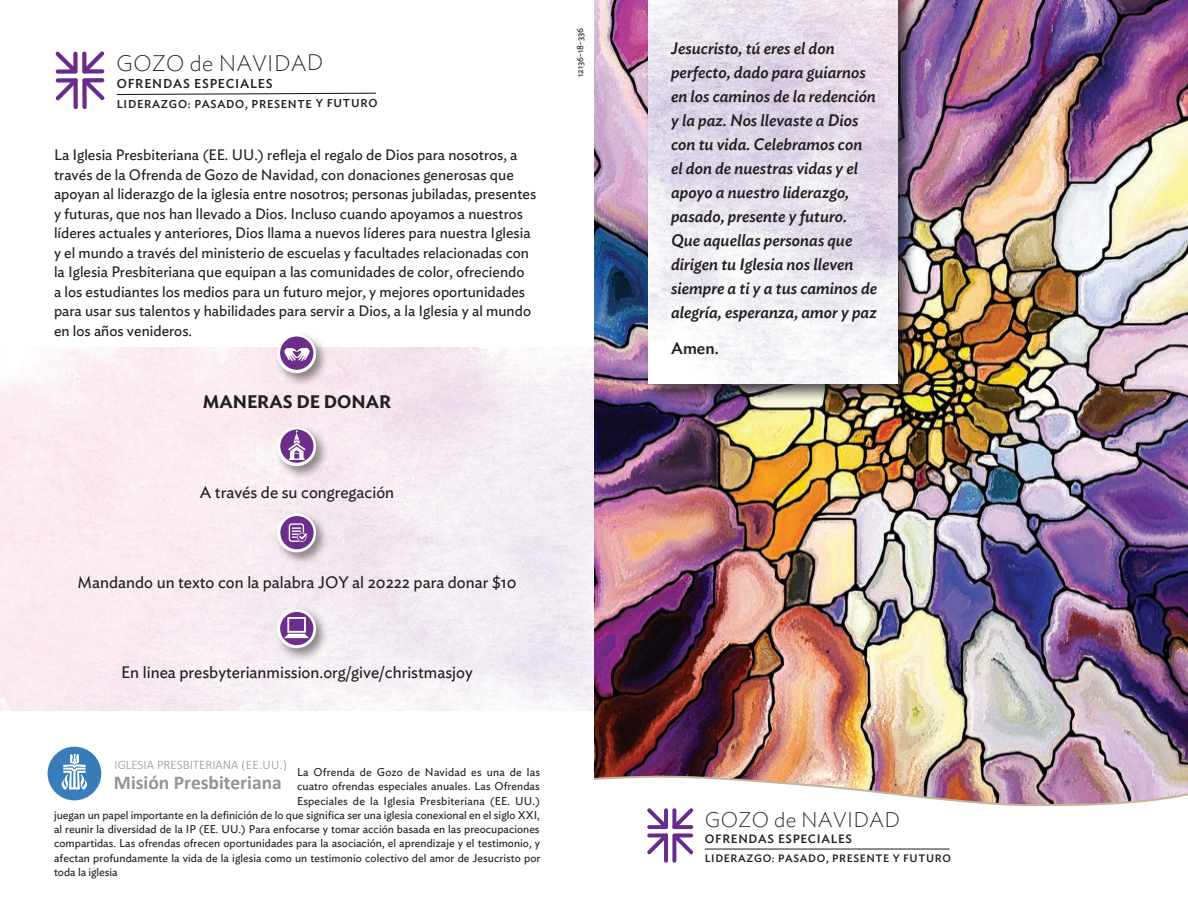
<style>
.page{position:relative;width:1188px;height:918px;background:#fff}
.page>*{position:absolute;margin:0;border:0;box-sizing:border-box;transform-origin:0 0}
.t1{font:200 22.35px "Ideal Sans";letter-spacing:.015em;color:#231f20}
.t2{font:200 21.15px "Ideal Sans";letter-spacing:.02em;color:#231f20}
.t3{font:700 19.5px "Calibri";color:#929497}
.t4{font:600 18px "Ideal Sans";color:#231f20}
.t5{font:italic 500 16.5px/24px "Ideal Sans";color:#231f20}
.t6{font:16.5px "Ideal Sans";color:#231f20}
.t7{font:500 16.5px "Ideal Sans";color:#231f20}
.t8{font:15px/19.5px "Ideal Sans";color:#231f20}
.t9{font:300 13.05px "Calibri";color:#929497}
.t10{font:500 12.75px "Ideal Sans";letter-spacing:.055em;color:#231f20}
.t11{font:500 12px "Ideal Sans";letter-spacing:.06em;color:#231f20}
.t12{font:500 11.4px "Ideal Sans";letter-spacing:.055em;color:#231f20}
.t13{font:11.25px "Ideal Sans";letter-spacing:.005em;color:#231f20}
.t14{font:500 10.65px "Ideal Sans";letter-spacing:.06em;color:#231f20}
.order_form_listing{font:9px "Ideal Sans";letter-spacing:-.01em;color:#231f20}
</style>
<div class="page">
<img style="left:594px;top:0;width:594px;height:752px">
<div style="left:645px;top:0;width:272px;height:402px;background:#231f20;opacity:.75"></div>
<img style="left:649px;top:0;width:249px;height:383px">
<img style="left:594px;top:752px;width:594px;height:101px">
<svg style="left:647px;top:808px;width:46px;height:55px"></svg>
<hr style="left:705px;top:849px;width:245px;height:1px;background:#231f20">
<svg style="left:55px;top:51px;width:50px;height:58px"></svg>
<svg style="left:116px;top:92px;width:260px;height:4px"></svg>
<div style="left:275px;top:332px;width:55px;height:55px;background:#231f20;opacity:.5"></div>
<div style="left:277px;top:334px;width:39px;height:39px;background:#fff;border-radius:50%"></div>
<div style="left:280px;top:336px;width:33px;height:34px;background:#6c2d8b;border-radius:50%"></div>
<svg style="left:284px;top:348px;width:26px;height:13px"></svg>
<div style="left:275px;top:425px;width:55px;height:55px;background:#231f20;opacity:.5"></div>
<div style="left:277px;top:427px;width:39px;height:39px;background:#fff;border-radius:50%"></div>
<div style="left:280px;top:429px;width:34px;height:34px;background:#6c2d8b;border-radius:50%"></div>
<svg style="left:288px;top:430px;width:18px;height:30px"></svg>
<div style="left:275px;top:511px;width:55px;height:55px;background:#231f20;opacity:.5"></div>
<svg style="left:277px;top:513px;width:39px;height:39px"></svg>
<div style="left:280px;top:516px;width:34px;height:33px;background:#6c2d8b;border-radius:50%"></div>
<svg style="left:289px;top:523px;width:18px;height:19px"></svg>
<div style="left:275px;top:607px;width:55px;height:55px;background:#231f20;opacity:.5"></div>
<svg style="left:277px;top:609px;width:39px;height:39px"></svg>
<div style="left:280px;top:612px;width:33px;height:33px;background:#6c2d8b;border-radius:50%"></div>
<svg style="left:284px;top:617px;width:25px;height:21px"></svg>
<div style="left:48px;top:747px;width:53px;height:53px;background:#387cb9;border-radius:50%"></div>
<svg style="left:62px;top:754px;width:25px;height:35px"></svg>
<p class="t1" style="left:117px;top:46px;width:208px">GOZO de NAVIDAD</p>
<p class="t10" style="left:117px;top:74px;width:157px">OFRENDAS ESPECIALES</p>
<p class="t12" style="left:117px;top:95px;width:262px">LIDERAZGO: PASADO, PRESENTE Y FUTURO</p>
<p class="t8" style="left:54px;top:144px;width:484px">La Iglesia Presbiteriana (EE. UU.) refleja el regalo de Dios para nosotros, a través de la Ofrenda de Gozo de Navidad, con donaciones generosas que apoyan al liderazgo de la iglesia entre nosotros; personas jubiladas, presentes y futuras, que nos han llevado a Dios. Incluso cuando apoyamos a nuestros líderes actuales y anteriores, Dios llama a nuevos líderes para nuestra Iglesia y el mundo a través del ministerio de escuelas y facultades relacionadas con la Iglesia Presbiteriana que equipan a las comunidades de color, ofreciendo<br>a los estudiantes los medios para un futuro mejor, y mejores oportunidades para usar sus talentos y habilidades para servir a Dios, a la Iglesia y al mundo en los años venideros.</p>
<p class="t4" style="left:203px;top:388px;width:190px">MANERAS DE DONAR</p>
<p class="t6" style="left:200px;top:480px;width:196px">A través de su congregación</p>
<p class="t6" style="left:78px;top:570px;width:440px">Mandando un texto con la palabra JOY al 20222 para donar $10</p>
<p class="t6" style="left:121px;top:660px;width:353px">En linea presbyterianmission.org/give/christmasjoy</p>
<p class="t9" style="left:115px;top:757px;width:174px">IGLESIA PRESBITERIANA (EE.UU.)</p>
<p class="t13" style="left:297px;top:764px;width:245px">La Ofrenda de Gozo de Navidad es una de las</p>
<p class="t13" style="left:297px;top:778px;width:244px">cuatro ofrendas especiales anuales. Las Ofrendas</p>
<p class="t13" style="left:297px;top:792px;width:245px">Especiales de la Iglesia Presbiteriana (EE. UU.)</p>
<p class="t13" style="left:54px;top:807px;width:487px">juegan un papel importante en la definición de lo que significa ser una iglesia conexional en el siglo XXI,</p>
<p class="t13" style="left:54px;top:821px;width:487px">al reunir la diversidad de la IP (EE. UU.) Para enfocarse y tomar acción basada en las preocupaciones</p>
<p class="t13" style="left:54px;top:835px;width:488px">compartidas. Las ofrendas ofrecen oportunidades para la asociación, el aprendizaje y el testimonio, y</p>
<p class="t13" style="left:54px;top:849px;width:488px">afectan profundamente la vida de la iglesia como un testimonio colectivo del amor de Jesucristo por</p>
<p class="t13" style="left:54px;top:864px;width:65px">toda la iglesia</p>
<p class="t3" style="left:114px;top:770px;width:169px">Misión Presbiteriana</p>
<p class="order_form_listing" style="left:573px;top:77px;width:50px;rotate:-90deg">12136-18-336</p>
<p class="t5" style="left:671px;top:35px;width:208px">Jesucristo, tú eres el don perfecto, dado para guiarnos en los caminos de la redención y la paz. Nos llevaste a Dios con tu vida. Celebramos con el don de nuestras vidas y el apoyo a nuestro liderazgo, pasado, presente y futuro.<br>Que aquellas personas que dirigen tu Iglesia nos lleven siempre a ti y a tus caminos de alegría, esperanza, amor y paz</p>
<p class="t7" style="left:671px;top:335px;width:49px">Amen.</p>
<p class="t2" style="left:705px;top:803px;width:197px">GOZO de NAVIDAD</p>
<p class="t11" style="left:705px;top:830px;width:149px">OFRENDAS ESPECIALES</p>
<p class="t14" style="left:705px;top:850px;width:248px">LIDERAZGO: PASADO, PRESENTE Y FUTURO</p>
</div>
